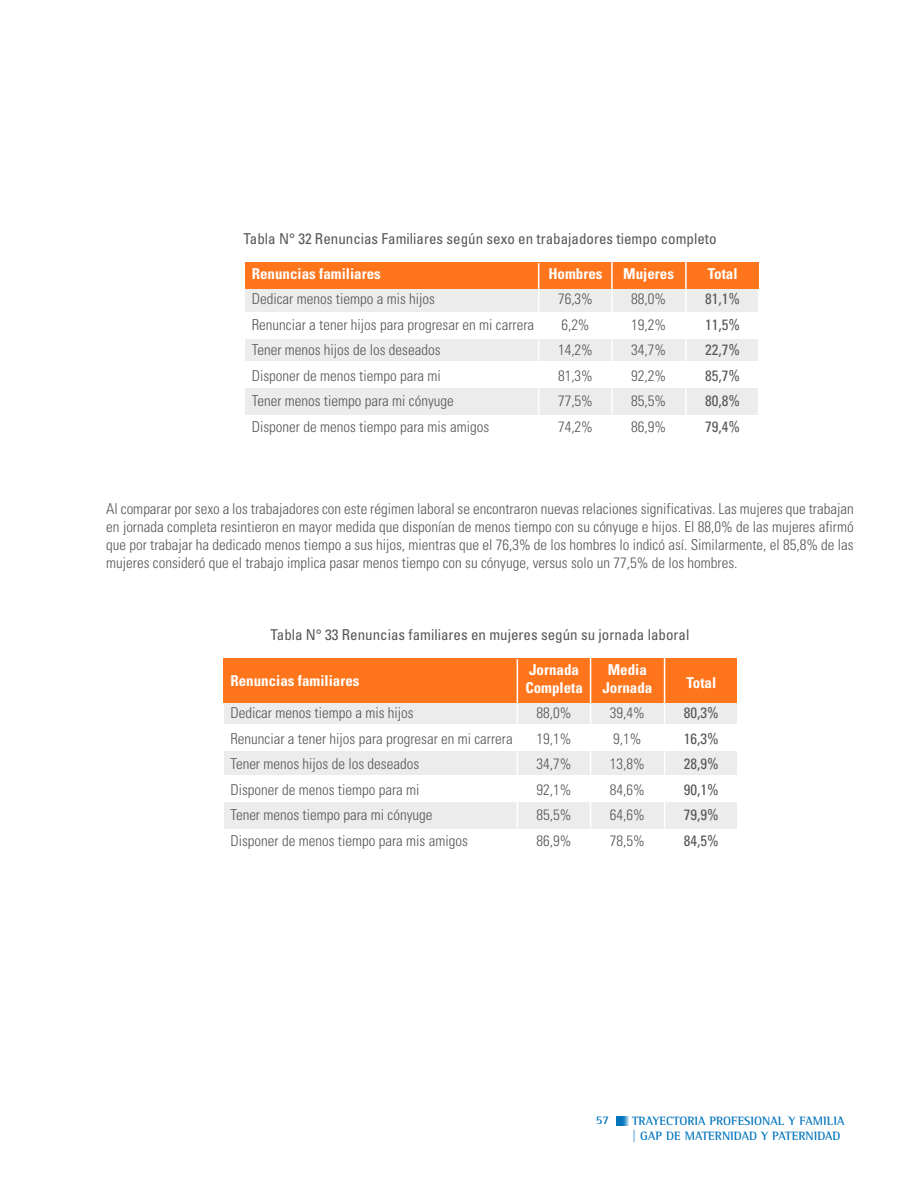
<style>
.page{position:relative;width:918px;height:1188px;background:#fff}
.page>*{position:absolute;margin:0;border:0;box-sizing:border-box;transform-origin:0 0}
.t1{font:300 condensed 15px/25.5px "Univers";color:#555756}
.t2{font:condensed 15px/25.5px "Univers";color:#555756;text-align:justify}
.t3{font:700 condensed 15px/18px "Univers";color:#fff}
.t4{font:700 12.3px/14.9px "Agfa Rotis Semi Serif";color:#0074bc}
.t5{font:700 12px "Agfa Rotis Semi Serif";color:#0074bc}
</style>
<div class="page">
<div style="left:245px;top:288px;width:513px;height:127px;background:#ececec"></div>
<div style="left:245px;top:312px;width:513px;height:26px;background:#fff"></div>
<div style="left:245px;top:362px;width:513px;height:26px;background:#fff"></div>
<div style="left:245px;top:262px;width:513px;height:26px;background:#ff751c"></div>
<hr style="left:538px;top:263px;width:1px;height:173px;background:#fff">
<hr style="left:611px;top:259px;width:2px;height:177px;background:#fff">
<hr style="left:685px;top:259px;width:2px;height:177px;background:#fff">
<div style="left:224px;top:684px;width:513px;height:170px;background:#ececec"></div>
<div style="left:224px;top:725px;width:513px;height:26px;background:#fff"></div>
<div style="left:224px;top:776px;width:513px;height:26px;background:#fff"></div>
<div style="left:224px;top:830px;width:513px;height:26px;background:#fff"></div>
<div style="left:224px;top:658px;width:513px;height:44px;background:#ff751c"></div>
<hr style="left:517px;top:659px;width:1px;height:173px;background:#fff">
<hr style="left:590px;top:655px;width:1px;height:177px;background:#fff">
<hr style="left:664px;top:655px;width:1px;height:177px;background:#fff">
<svg style="left:617px;top:1116px;width:12px;height:10px"></svg>
<p class="t2" style="left:244px;top:225px;width:475px">Tabla N° 32 Renuncias Familiares según sexo en trabajadores tiempo completo</p>
<p class="t3" style="left:252px;top:265px;width:131px">Renuncias familiares</p>
<p class="t3" style="left:548px;top:265px;width:56px">Hombres</p>
<p class="t3" style="left:623px;top:265px;width:52px">Mujeres</p>
<p class="t3" style="left:708px;top:265px;width:31px">Total</p>
<p class="t1" style="left:252px;top:286px;width:284px">Dedicar menos tiempo a mis hijos<br>Renunciar a tener hijos para progresar en mi carrera Tener menos hijos de los deseados<br>Disponer de menos tiempo para mi<br>Tener menos tiempo para mi cónyuge<br>Disponer de menos tiempo para mis amigos</p>
<p class="t1" style="left:558px;top:286px;width:36px">76,3%<br>6,2%<br>14,2%<br>81,3%<br>77,5%<br>74,2%</p>
<p class="t1" style="left:631px;top:286px;width:36px;text-align:justify">88,0% 19,2% 34,7% 92,2% 85,5% 86,9%</p>
<p class="t2" style="left:705px;top:286px;width:36px">81,1% 11,5% 22,7% 85,7% 80,8% 79,4%</p>
<p class="t1" style="left:106px;top:500px;width:749px;line-height:18px;text-align:justify">Al comparar por sexo a los trabajadores con este régimen laboral se encontraron nuevas relaciones significativas. Las mujeres que trabajan en jornada completa resintieron en mayor medida que disponían de menos tiempo con su cónyuge e hijos. El 88,0% de las mujeres afirmó que por trabajar ha dedicado menos tiempo a sus hijos, mientras que el 76,3% de los hombres lo indicó así. Similarmente, el 85,8% de las mujeres consideró que el trabajo implica pasar menos tiempo con su cónyuge, versus solo un 77,5% de los hombres.</p>
<p class="t2" style="left:271px;top:621px;width:420px">Tabla N° 33 Renuncias familiares en mujeres según su jornada laboral</p>
<p class="t3" style="left:230px;top:671px;width:131px">Renuncias familiares</p>
<p class="t3" style="left:525px;top:661px;width:59px">Jornada<br>Completa</p>
<p class="t3" style="left:602px;top:661px;width:51px;text-align:center">Media<br>Jornada</p>
<p class="t3" style="left:686px;top:673px;width:31px">Total</p>
<p class="t1" style="left:230px;top:700px;width:284px">Dedicar menos tiempo a mis hijos<br>Renunciar a tener hijos para progresar en mi carrera Tener menos hijos de los deseados<br>Disponer de menos tiempo para mi<br>Tener menos tiempo para mi cónyuge<br>Disponer de menos tiempo para mis amigos</p>
<p class="t1" style="left:537px;top:700px;width:36px;text-align:justify">88,0% 19,1% 34,7% 92,1% 85,5% 86,9%</p>
<p class="t1" style="left:610px;top:700px;width:36px">39,4%<br>9,1%<br>13,8%<br>84,6%<br>64,6%<br>78,5%</p>
<p class="t2" style="left:684px;top:700px;width:36px">80,3% 16,3% 28,9% 90,1% 79,9% 84,5%</p>
<p class="t5" style="left:596px;top:1113px;width:15px">57</p>
<p class="t4" style="left:632px;top:1113px;width:214px">TRAYECTORIA PROFESIONAL Y FAMILIA | GAP DE MATERNIDAD Y PATERNIDAD</p>
</div>
